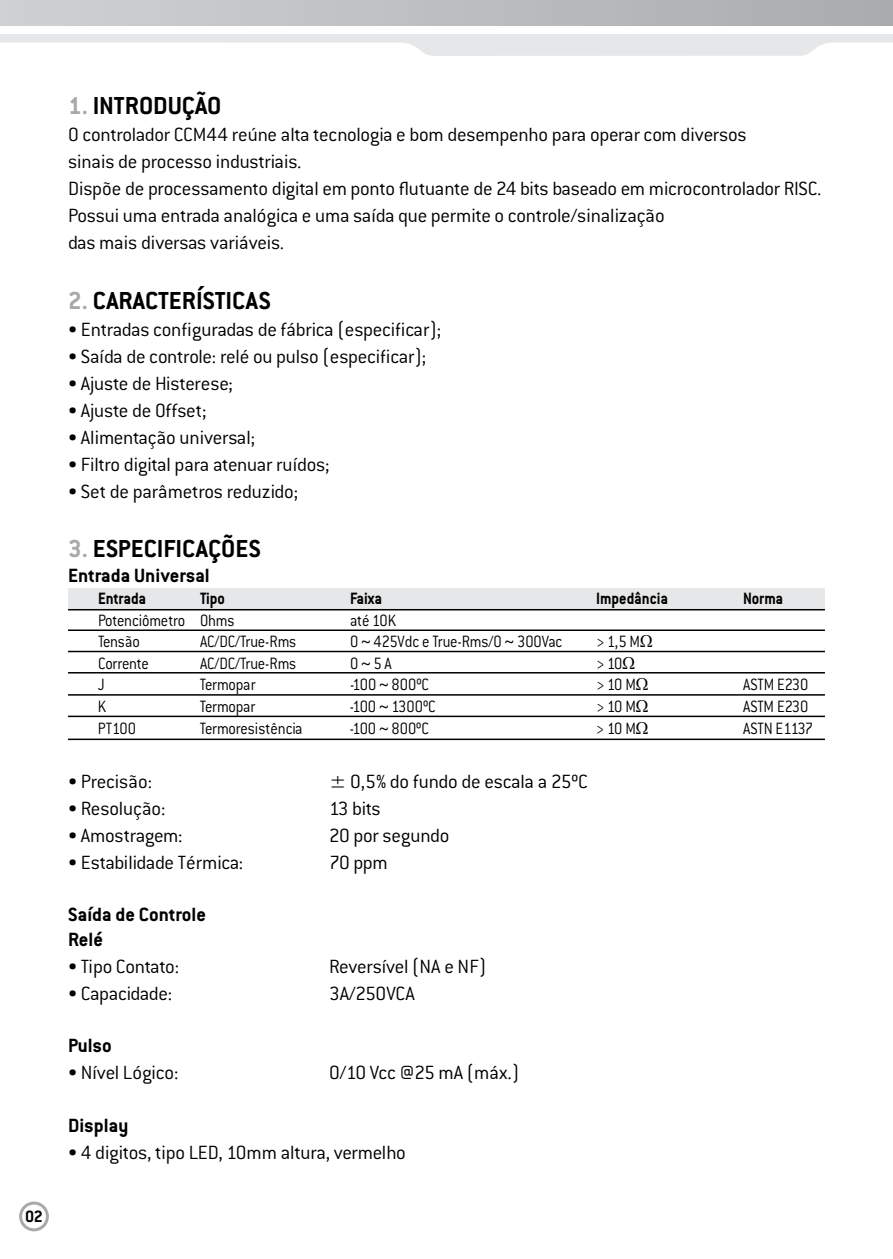
<style>
.page{position:relative;width:893px;height:1259px;background:#fff}
.page>*{position:absolute;margin:0;border:0;box-sizing:border-box;transform-origin:0 0}
.t1{font:700 27px "Conduit ITC";color:#000}
.t2{font:300 21px/27px "Conduit ITC";letter-spacing:-.015em;color:#000}
.t3{font:700 21px/25.2px "Conduit ITC";color:#000}
.t4{font:300 18px "Conduit ITC";letter-spacing:-.01em;color:#000;scale:.9 1}
.t5{font:700 18px "Conduit ITC";color:#000;scale:.9 1}
.t6{font:700 18px "Conduit ITC";color:#000}
.s1{color:#a7a9ac}
.s2{font-family:"Myriad Pro";font-weight:400}
</style>
<div class="page">
<div style="left:0;top:0;width:893px;height:26px;background:linear-gradient(to right,#d0d1d3,#a9abae)"></div>
<div style="left:19px;top:1201px;width:30px;height:30px;border:3px solid #a7a9ac;border-radius:50%"></div>
<svg style="left:0;top:34px;width:893px;height:22px"></svg>
<div style="left:68px;top:588px;width:757px;height:22px;background:#e6e7e8"></div>
<hr style="left:68px;top:609px;width:757px;height:1px;background:#000">
<hr style="left:68px;top:629px;width:757px;height:2px;background:#000">
<hr style="left:68px;top:651px;width:757px;height:1px;background:#000">
<hr style="left:68px;top:672px;width:757px;height:1px;background:#000">
<hr style="left:68px;top:694px;width:757px;height:1px;background:#000">
<hr style="left:68px;top:715px;width:757px;height:2px;background:#000">
<hr style="left:68px;top:738px;width:757px;height:2px;background:#000">
<p class="t6" style="left:25px;top:1205px;width:19px">02</p>
<p class="t1" style="left:68px;top:90px;width:155px"><span class="s1">1.</span> Introdução</p>
<p class="t2" style="left:68px;top:121px;width:755px">O controlador CCM44 reúne alta tecnologia e bom desempenho para operar com diversos<br>sinais de processo industriais.<br>Dispõe de processamento digital em ponto flutuante de 24 bits baseado em microcontrolador RISC.<br>Possui uma entrada analógica e uma saída que permite o controle/sinalização<br>das mais diversas variáveis.</p>
<p class="t1" style="left:68px;top:284px;width:204px"><span class="s1">2.</span> Características</p>
<p class="t2" style="left:68px;top:316px;width:375px">• Entradas configuradas de fábrica (especificar);</p>
<p class="t2" style="left:68px;top:343px;width:360px">• Saída de controle: relé ou pulso (especificar);</p>
<p class="t2" style="left:68px;top:370px;width:166px">• Ajuste de Histerese;</p>
<p class="t2" style="left:68px;top:397px;width:140px">• Ajuste de Offset;</p>
<p class="t2" style="left:68px;top:424px;width:189px">• Alimentação universal;</p>
<p class="t2" style="left:68px;top:451px;width:263px">• Filtro digital para atenuar ruídos;</p>
<p class="t2" style="left:68px;top:478px;width:232px">• Set de parâmetros reduzido;</p>
<p class="t1" style="left:68px;top:533px;width:194px"><span class="s1">3.</span> Especificações</p>
<p class="t3" style="left:68px;top:563px;width:143px">Entrada Universal</p>
<p class="t5" style="left:68px;top:588px;width:122px">Entrada T</p>
<p class="t5" style="left:206px;top:588px;width:22px">ipo</p>
<p class="t5" style="left:350px;top:588px;width:37px">Faixa</p>
<p class="t5" style="left:596px;top:588px;width:127px">Impedância N</p>
<p class="t5" style="left:752px;top:588px;width:36px">orma</p>
<p class="t4" style="left:98px;top:610px;width:153px">Potenciômetro Ohms</p>
<p class="t4" style="left:350px;top:610px;width:53px">até 10K</p>
<p class="t4" style="left:98px;top:632px;width:48px">Tensão</p>
<p class="t4" style="left:200px;top:632px;width:109px">AC/DC/True-Rms</p>
<p class="t4" style="left:350px;top:632px;width:237px">0 <span class="s2">~</span> 425Vdc e True-Rms/0 <span class="s2">~</span> 300Vac</p>
<p class="t4" style="left:596px;top:632px;width:50px">&gt; 1,5 M</p>
<p class="t4" style="left:98px;top:653px;width:58px">Corrente</p>
<p class="t4" style="left:200px;top:653px;width:109px">AC/DC/True-Rms</p>
<p class="t4" style="left:350px;top:653px;width:48px">0 <span class="s2">~</span> 5 A</p>
<p class="t4" style="left:596px;top:653px;width:31px">&gt; 10</p>
<p class="t4" style="left:98px;top:675px;width:9px">J</p>
<p class="t4" style="left:200px;top:675px;width:63px">Termopar</p>
<p class="t4" style="left:350px;top:675px;width:89px">-100 <span class="s2">~</span> 800ºC</p>
<p class="t4" style="left:596px;top:675px;width:46px">&gt; 10 M</p>
<p class="t4" style="left:743px;top:675px;width:74px">ASTM E230</p>
<p class="t4" style="left:98px;top:696px;width:11px">K</p>
<p class="t4" style="left:200px;top:696px;width:63px">Termopar</p>
<p class="t4" style="left:350px;top:696px;width:97px">-100 <span class="s2">~</span> 1300ºC</p>
<p class="t4" style="left:596px;top:696px;width:46px">&gt; 10 M</p>
<p class="t4" style="left:743px;top:696px;width:74px">ASTM E230</p>
<p class="t4" style="left:98px;top:718px;width:44px">PT100</p>
<p class="t4" style="left:200px;top:718px;width:115px">Termoresistência</p>
<p class="t4" style="left:350px;top:718px;width:89px">-100 <span class="s2">~</span> 800ºC</p>
<p class="t4" style="left:596px;top:718px;width:46px">&gt; 10 M</p>
<p class="t4" style="left:743px;top:718px;width:79px">ASTN E1137</p>
<p class="t2" style="left:68px;top:767px;width:86px">• Precisão:</p>
<p class="t2" style="left:329px;top:767px;width:260px">± 0,5% do fundo de escala a 25ºC</p>
<p class="t2" style="left:68px;top:794px;width:99px">• Resolução:</p>
<p class="t2" style="left:329px;top:794px;width:53px">13 bits</p>
<p class="t2" style="left:68px;top:821px;width:116px">• Amostragem:</p>
<p class="t2" style="left:329px;top:821px;width:122px">20 por segundo</p>
<p class="t2" style="left:68px;top:848px;width:177px">• Estabilidade Térmica:</p>
<p class="t2" style="left:329px;top:848px;width:60px">70 ppm</p>
<p class="t3" style="left:68px;top:901px;width:139px">Saída de Controle<br>Relé</p>
<p class="t2" style="left:68px;top:953px;width:113px">• Tipo Contato:</p>
<p class="t2" style="left:329px;top:953px;width:159px">Reversível (NA e NF)</p>
<p class="t2" style="left:68px;top:980px;width:106px">• Capacidade:</p>
<p class="t2" style="left:329px;top:980px;width:87px">3A/250VCA</p>
<p class="t3" style="left:68px;top:1032px;width:45px">Pulso</p>
<p class="t2" style="left:68px;top:1059px;width:112px">• Nível Lógico:</p>
<p class="t2" style="left:329px;top:1059px;width:192px">0/10 Vcc @25 mA (máx.)</p>
<p class="t3" style="left:68px;top:1112px;width:62px">Display</p>
<p class="t2" style="left:68px;top:1138px;width:339px">• 4 digitos, tipo LED, 10mm altura, vermelho</p>
</div>
